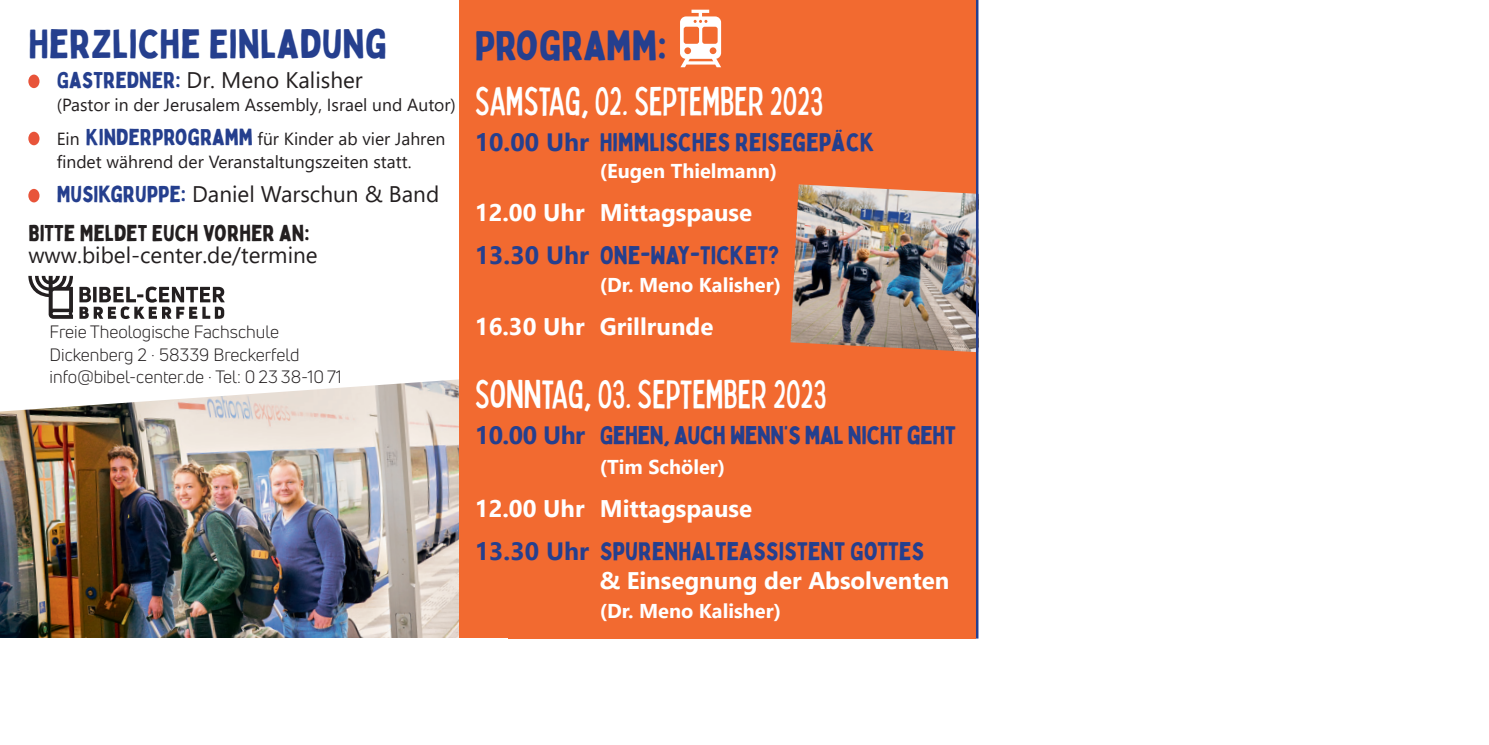
<style>
.page{position:relative;width:1489px;height:745px;background:#fff}
.page>*{position:absolute;margin:0;border:0;box-sizing:border-box;transform-origin:0 0}
.t1{font:40.75px "Bobby Jones";color:#253f8e}
.t2{font:condensed 40px "Bobby Jones";color:#fff}
.t3{font:40px "Bobby Jones";color:#253f8e}
.t4{font:25px "Bobby Jones";color:#253f8e}
.t5{font:25px "Bobby Jones";letter-spacing:-.02em;color:#253f8e}
.t6{font:700 24px "Segoe UI";color:#fff}
.t7{font:22.5px/22.5px "Segoe UI";color:#231f20}
.t8{font:700 20px "Segoe UI";color:#fff}
.t9{font:17.5px/22.5px "Segoe UI";color:#231f20}
.t10{font:17.5px/22.5px "Uni Neue";color:#231f20}
.s1{font-family:"Bobby Jones";color:#253f8e}
.s2{font-family:"Bobby Jones";font-size:22.5px;color:#253f8e}
.s3{font-family:"Bobby Jones"}
.s4{font-family:"Segoe UI";font-weight:700}
</style>
<div class="page">
<img style="left:0;top:379px;width:459px;height:259px">
<div style="left:459px;top:0;width:516px;height:638px;background:#f26a30"></div>
<div style="left:28px;top:74px;width:11px;height:14px;background:#e8543a;border-radius:50%"></div>
<div style="left:28px;top:132px;width:11px;height:13px;background:#e8543a;border-radius:50%"></div>
<div style="left:28px;top:189px;width:11px;height:13px;background:#e8543a;border-radius:50%"></div>
<img style="left:790px;top:184px;width:185px;height:168px">
<hr style="left:975px;top:0;width:3px;height:638px;background:#253f8e">
<svg style="left:680px;top:10px;width:41px;height:57px"></svg>
<svg style="left:28px;top:276px;width:45px;height:42px"></svg>
<svg style="left:79px;top:286px;width:146px;height:33px"></svg>
<p class="t3" style="left:28px;top:18px;width:360px">HERZLICHE EINLADUNG</p>
<p class="t7" style="left:57px;top:67px;width:307px"><span class="s1">GASTREDNER:</span> Dr. Meno Kalisher</p>
<p class="t9" style="left:57px;top:92px;width:400px">(Pastor in der Jerusalem Assembly, Israel und Autor)</p>
<p class="t9" style="left:57px;top:126px;width:390px">Ein <span class="s2">KINDERPROGRAMM</span> für Kinder ab vier Jahren findet während der Veranstaltungszeiten statt.</p>
<p class="t7" style="left:57px;top:181px;width:384px"><span class="s1">MUSIKGRUPPE:</span> Daniel Warschun &amp; Band</p>
<p class="t7" style="left:28px;top:219px;width:291px"><span class="s3">BITTE MELDET EUCH VORHER AN: </span>www.bibel-center.de/termine</p>
<p class="t10" style="left:50px;top:320px;width:231px">Freie Theologische Fachschule</p>
<p class="t10" style="left:50px;top:343px;width:294px">Dickenberg 2 · 58339 Breckerfeld info@bibel-center.de · Tel: 0 23 38-10 71</p>
<p class="t1" style="left:474px;top:19px;width:193px">PROGRAMM:</p>
<p class="t2" style="left:475px;top:68px;width:350px">SAMSTAG, 02. SEPTEMBER 2023</p>
<p class="t4" style="left:475px;top:125px;width:401px"><span class="s4">10.00 Uhr</span> HIMMLISCHES REISEGEPÄCK</p>
<p class="t8" style="left:599px;top:152px;width:179px">(Eugen Thielmann)</p>
<p class="t6" style="left:475px;top:190px;width:279px">12.00 Uhr Mittagspause</p>
<p class="t4" style="left:475px;top:239px;width:306px"><span class="s4">13.30 Uhr</span> ONE-WAY-TICKET?</p>
<p class="t8" style="left:599px;top:266px;width:183px">(Dr. Meno Kalisher)</p>
<p class="t6" style="left:475px;top:303px;width:240px">16.30 Uhr Grillrunde</p>
<p class="t2" style="left:475px;top:361px;width:353px">SONNTAG, 03. SEPTEMBER 2023</p>
<p class="t5" style="left:475px;top:418px;width:482px"><span class="s4">10.00 Uhr</span> GEHEN, AUCH WENN‘S MAL NICHT GEHT</p>
<p class="t8" style="left:599px;top:448px;width:127px">(Tim Schöler)</p>
<p class="t6" style="left:475px;top:485px;width:279px">12.00 Uhr Mittagspause</p>
<p class="t4" style="left:475px;top:534px;width:451px"><span class="s4">13.30 Uhr</span> SPURENHALTEASSISTENT GOTTES</p>
<p class="t6" style="left:599px;top:557px;width:351px">&amp; Einsegnung der Absolventen</p>
<p class="t8" style="left:599px;top:591px;width:183px">(Dr. Meno Kalisher)</p>
</div>
